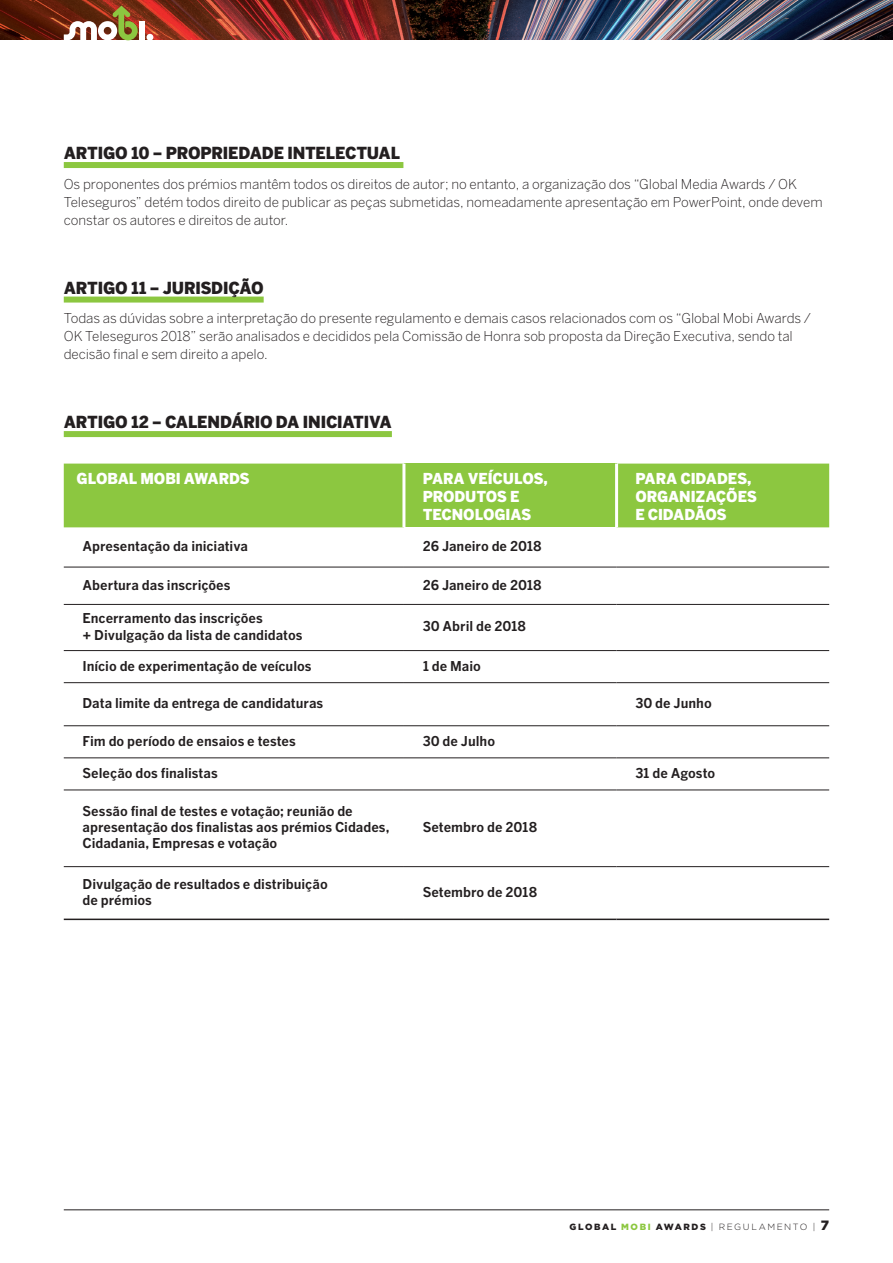
<style>
.page{position:relative;width:893px;height:1263px;background:#fff}
.page>*{position:absolute;margin:0;border:0;box-sizing:border-box;transform-origin:0 0}
._001{font:900 16.5px "Benton Gothic";letter-spacing:-.01em;color:#231f20}
.txt_geral_bentonlig{font:900 15px/18px "Benton Gothic";letter-spacing:-.01em;color:#fff}
.txt_geral_bentonlig-2{font:700 13.5px/16.2px "Benton Gothic";letter-spacing:-.005em;color:#231f20}
.txt_geral_bentonlig-3{font:300 13.5px/18px "Benton Gothic";letter-spacing:-.005em;color:#231f20}
.t1{font:300 9px "Gotham";letter-spacing:.175em;color:#231f20}
.s1{font-weight:900}
.s2{font-weight:900;color:#8cc740}
.s3{font-weight:900;font-size:13.5px}
</style>
<div class="page">
<img style="left:0;top:0;width:893px;height:40px">
<div style="left:139px;top:22px;width:5px;height:18px;background:#fff"></div>
<div style="left:147px;top:34px;width:6px;height:7px;background:#fff;border-radius:50%"></div>
<svg style="left:64px;top:6px;width:74px;height:34px"></svg>
<hr style="left:64px;top:1209px;width:765px;height:1px;background:#231f20">
<div style="left:64px;top:162px;width:339px;height:6px;background:#8cc740"></div>
<div style="left:64px;top:297px;width:200px;height:6px;background:#8cc740"></div>
<div style="left:64px;top:431px;width:328px;height:6px;background:#8cc740"></div>
<div style="left:64px;top:464px;width:765px;height:63px;background:#8cc740"></div>
<div style="left:404px;top:464px;width:213px;height:63px;background:#8cc740"></div>
<hr style="left:402px;top:464px;width:3px;height:63px;background:#fff">
<hr style="left:615px;top:464px;width:3px;height:63px;background:#fff">
<hr style="left:64px;top:567px;width:340px;height:1px;background:#231f20">
<hr style="left:404px;top:567px;width:213px;height:1px;background:#231f20">
<hr style="left:617px;top:567px;width:212px;height:1px;background:#231f20">
<hr style="left:64px;top:604px;width:340px;height:1px;background:#231f20">
<hr style="left:404px;top:604px;width:213px;height:1px;background:#231f20">
<hr style="left:617px;top:604px;width:212px;height:1px;background:#231f20">
<hr style="left:64px;top:650px;width:340px;height:1px;background:#231f20">
<hr style="left:404px;top:650px;width:213px;height:1px;background:#231f20">
<hr style="left:617px;top:650px;width:212px;height:1px;background:#231f20">
<hr style="left:64px;top:682px;width:340px;height:1px;background:#231f20">
<hr style="left:404px;top:682px;width:213px;height:1px;background:#231f20">
<hr style="left:617px;top:682px;width:212px;height:1px;background:#231f20">
<hr style="left:64px;top:725px;width:340px;height:1px;background:#231f20">
<hr style="left:404px;top:725px;width:213px;height:1px;background:#231f20">
<hr style="left:617px;top:725px;width:212px;height:1px;background:#231f20">
<hr style="left:64px;top:758px;width:340px;height:1px;background:#231f20">
<hr style="left:404px;top:758px;width:213px;height:1px;background:#231f20">
<hr style="left:617px;top:758px;width:212px;height:1px;background:#231f20">
<hr style="left:64px;top:790px;width:340px;height:1px;background:#231f20">
<hr style="left:404px;top:790px;width:213px;height:1px;background:#231f20">
<hr style="left:617px;top:790px;width:212px;height:1px;background:#231f20">
<hr style="left:64px;top:866px;width:340px;height:1px;background:#231f20">
<hr style="left:404px;top:866px;width:213px;height:1px;background:#231f20">
<hr style="left:617px;top:866px;width:212px;height:1px;background:#231f20">
<hr style="left:64px;top:918px;width:340px;height:2px;background:#231f20">
<hr style="left:404px;top:918px;width:213px;height:2px;background:#231f20">
<hr style="left:617px;top:918px;width:212px;height:2px;background:#231f20">
<p class="_001" style="left:64px;top:143px;width:338px">ARTIGO 10 – PROPRIEDADE INTELECTUAL</p>
<p class="txt_geral_bentonlig-3" style="left:64px;top:174px;width:760px">Os proponentes dos prémios mantêm todos os direitos de autor; no entanto, a organização dos “Global Media Awards / OK<br>Teleseguros” detém todos direito de publicar as peças submetidas, nomeadamente apresentação em PowerPoint, onde devem constar os autores e direitos de autor.</p>
<p class="_001" style="left:64px;top:277px;width:201px">ARTIGO 11 – JURISDIÇÃO</p>
<p class="txt_geral_bentonlig-3" style="left:64px;top:309px;width:749px">Todas as dúvidas sobre a interpretação do presente regulamento e demais casos relacionados com os “Global Mobi Awards /<br>OK Teleseguros 2018” serão analisados e decididos pela Comissão de Honra sob proposta da Direção Executiva, sendo tal decisão final e sem direito a apelo.</p>
<p class="_001" style="left:64px;top:412px;width:330px">ARTIGO 12 – CALENDÁRIO DA INICIATIVA</p>
<p class="txt_geral_bentonlig" style="left:77px;top:469px;width:175px">GLOBAL MOBI AWARDS</p>
<p class="txt_geral_bentonlig" style="left:423px;top:469px;width:127px">PARA VEÍCULOS,<br>PRODUTOS E<br>TECNOLOGIAS</p>
<p class="txt_geral_bentonlig" style="left:635px;top:469px;width:123px">PARA CIDADES,<br>ORGANIZAÇÕES<br>E CIDADÃOS</p>
<p class="txt_geral_bentonlig-2" style="left:83px;top:538px;width:167px">Apresentação da iniciativa</p>
<p class="txt_geral_bentonlig-2" style="left:423px;top:538px;width:120px">26 Janeiro de 2018</p>
<p class="txt_geral_bentonlig-2" style="left:83px;top:576px;width:150px">Abertura das inscrições</p>
<p class="txt_geral_bentonlig-2" style="left:423px;top:576px;width:120px">26 Janeiro de 2018</p>
<p class="txt_geral_bentonlig-2" style="left:83px;top:610px;width:221px">Encerramento das inscrições<br>+ Divulgação da lista de candidatos</p>
<p class="txt_geral_bentonlig-2" style="left:423px;top:618px;width:105px">30 Abril de 2018</p>
<p class="txt_geral_bentonlig-2" style="left:83px;top:657px;width:231px">Início de experimentação de veículos</p>
<p class="txt_geral_bentonlig-2" style="left:423px;top:657px;width:60px">1 de Maio</p>
<p class="txt_geral_bentonlig-2" style="left:83px;top:695px;width:242px">Data limite da entrega de candidaturas</p>
<p class="txt_geral_bentonlig-2" style="left:635px;top:695px;width:78px">30 de Junho</p>
<p class="txt_geral_bentonlig-2" style="left:83px;top:732px;width:215px">Fim do período de ensaios e testes</p>
<p class="txt_geral_bentonlig-2" style="left:423px;top:732px;width:74px">30 de Julho</p>
<p class="txt_geral_bentonlig-2" style="left:83px;top:764px;width:137px">Seleção dos finalistas</p>
<p class="txt_geral_bentonlig-2" style="left:635px;top:764px;width:81px">31 de Agosto</p>
<p class="txt_geral_bentonlig-2" style="left:83px;top:803px;width:309px">Sessão final de testes e votação; reunião de apresentação dos finalistas aos prémios Cidades,<br>Cidadania, Empresas e votação</p>
<p class="txt_geral_bentonlig-2" style="left:423px;top:819px;width:116px">Setembro de 2018</p>
<p class="txt_geral_bentonlig-2" style="left:83px;top:875px;width:247px">Divulgação de resultados e distribuição de prémios</p>
<p class="txt_geral_bentonlig-2" style="left:423px;top:883px;width:116px">Setembro de 2018</p>
<p class="t1" style="left:570px;top:1221px;width:261px"><span class="s1">GLOBAL</span> <span class="s2">MOBI</span> <span class="s1">AWARDS</span> | REGULAMENTO | <span class="s3">7</span></p>
</div>
